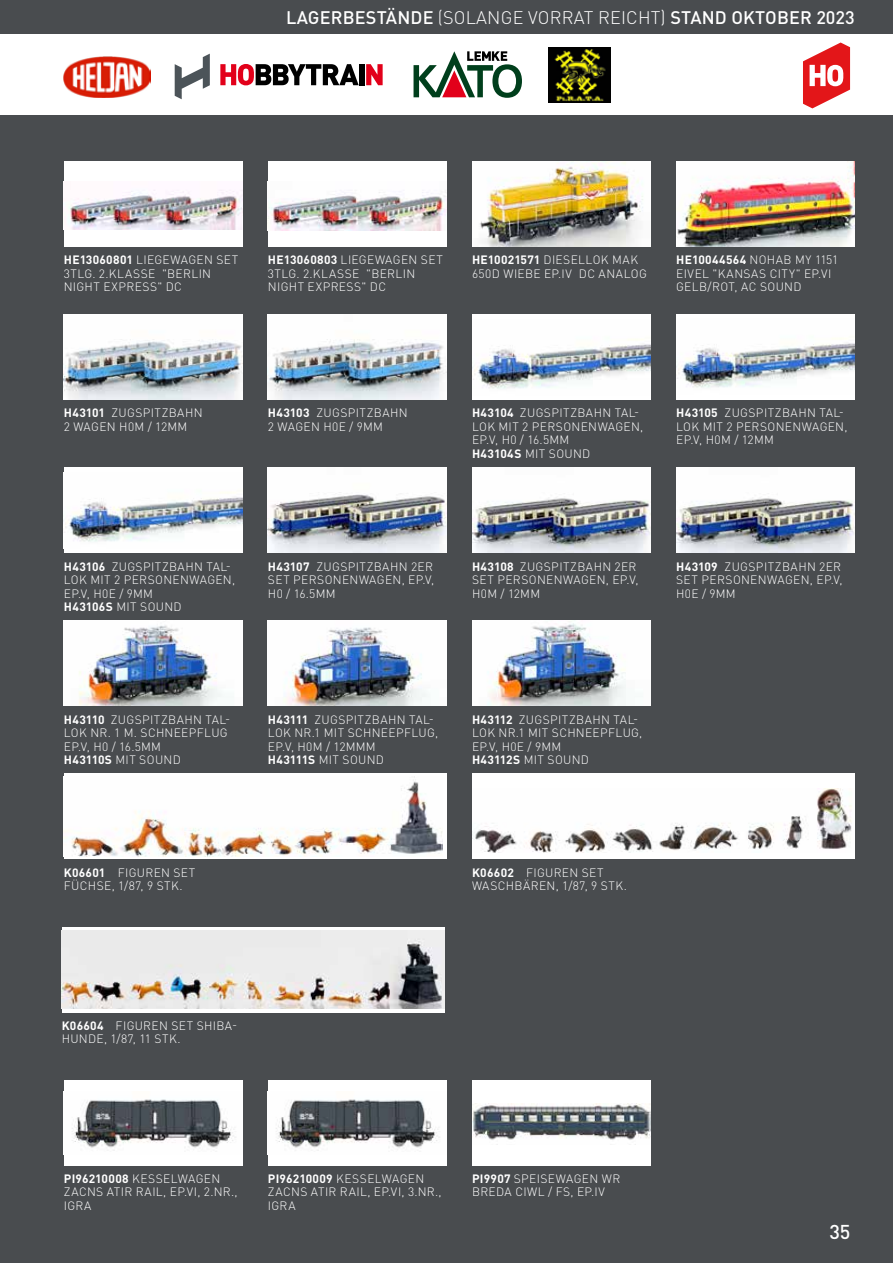
<style>
.page{position:relative;width:893px;height:1263px;background:#fff}
.page>*{position:absolute;margin:0;border:0;box-sizing:border-box;transform-origin:0 0}
.t1{font:500 19.8px "DIN Pro";color:#fff}
.t2{font:500 18px "DIN Pro";letter-spacing:.01em;color:#fff}
.t3{font:300 12px/13.5px "DIN Pro";letter-spacing:.03em;color:#fff}
.s1{font-weight:300}
.s2{font-weight:700}
</style>
<div class="page">
<div style="left:0;top:115px;width:893px;height:1148px;background:#494c4f"></div>
<svg style="left:803px;top:43px;width:47px;height:65px"></svg>
<div style="left:0;top:0;width:893px;height:34px;background:#494c4f"></div>
<img style="left:64px;top:315px;width:178px;height:85px">
<img style="left:268px;top:315px;width:178px;height:85px">
<img style="left:472px;top:162px;width:179px;height:85px">
<img style="left:676px;top:162px;width:179px;height:85px">
<svg style="left:366px;top:64px;width:17px;height:21px"></svg>
<div style="left:359px;top:64px;width:5px;height:21px;background:#000"></div>
<svg style="left:175px;top:54px;width:35px;height:45px"></svg>
<svg style="left:220px;top:64px;width:139px;height:21px"></svg>
<img style="left:64px;top:56px;width:87px;height:42px">
<div style="left:472px;top:315px;width:179px;height:85px;background:#fff"></div>
<img style="left:472px;top:339px;width:179px;height:50px">
<div style="left:676px;top:315px;width:179px;height:85px;background:#fff"></div>
<img style="left:676px;top:338px;width:179px;height:50px">
<div style="left:64px;top:468px;width:178px;height:85px;background:#fff"></div>
<img style="left:64px;top:492px;width:178px;height:50px">
<img style="left:268px;top:468px;width:178px;height:85px">
<img style="left:472px;top:468px;width:179px;height:85px">
<img style="left:676px;top:468px;width:179px;height:85px">
<div style="left:64px;top:162px;width:178px;height:85px;background:#fff"></div>
<img style="left:68px;top:190px;width:174px;height:40px">
<div style="left:268px;top:162px;width:178px;height:85px;background:#fff"></div>
<img style="left:268px;top:192px;width:178px;height:39px">
<img style="left:64px;top:621px;width:178px;height:85px">
<img style="left:268px;top:621px;width:178px;height:85px">
<img style="left:472px;top:621px;width:179px;height:85px">
<div style="left:64px;top:774px;width:382px;height:85px;background:#fff"></div>
<img style="left:64px;top:776px;width:378px;height:81px">
<div style="left:472px;top:774px;width:383px;height:85px;background:#fff"></div>
<img style="left:472px;top:788px;width:380px;height:65px">
<img style="left:549px;top:47px;width:61px;height:56px">
<div style="left:62px;top:927px;width:382px;height:85px;background:#fff"></div>
<img style="left:62px;top:930px;width:382px;height:79px">
<div style="left:64px;top:1080px;width:178px;height:85px;background:#fff"></div>
<img style="left:72px;top:1099px;width:164px;height:52px">
<div style="left:268px;top:1080px;width:178px;height:85px;background:#fff"></div>
<img style="left:276px;top:1099px;width:164px;height:52px">
<div style="left:472px;top:1080px;width:179px;height:85px;background:#fff"></div>
<img style="left:472px;top:1104px;width:179px;height:36px">
<svg style="left:414px;top:51px;width:108px;height:47px"></svg>
<h2 class="t2" style="left:286px;top:6px;width:570px">LAGERBESTÄNDE <span class="s1">(SOLANGE VORRAT REICHT)</span> STAND OKTOBER 2023</h2>
<p class="t3" style="left:64px;top:253px;width:176px"><span class="s2">HE13060801</span> LIEGEWAGEN SET<br>3TLG. 2.KLASSE "BERLIN<br>NIGHT EXPRESS" DC</p>
<p class="t3" style="left:268px;top:253px;width:176px"><span class="s2">HE13060803</span> LIEGEWAGEN SET<br>3TLG. 2.KLASSE "BERLIN<br>NIGHT EXPRESS" DC</p>
<p class="t3" style="left:472px;top:253px;width:176px"><span class="s2">HE10021571</span> DIESELLOK MAK<br>650D WIEBE EP.IV DC ANALOG</p>
<p class="t3" style="left:676px;top:253px;width:164px"><span class="s2">HE10044564</span> NOHAB MY 1151<br>EIVEL "KANSAS CITY" EP.VI<br>GELB/ROT, AC SOUND</p>
<p class="t3" style="left:64px;top:406px;width:140px"><span class="s2">H43101</span> ZUGSPITZBAHN<br>2 WAGEN H0M / 12MM</p>
<p class="t3" style="left:268px;top:406px;width:141px"><span class="s2">H43103</span> ZUGSPITZBAHN<br>2 WAGEN H0E / 9MM</p>
<p class="t3" style="left:472px;top:406px;width:173px"><span class="s2">H43104</span> ZUGSPITZBAHN TAL-<br>LOK MIT 2 PERSONENWAGEN,<br>EP.V, H0 / 16.5MM<br><span class="s2">H43104S</span> MIT SOUND</p>
<p class="t3" style="left:676px;top:406px;width:173px"><span class="s2">H43105</span> ZUGSPITZBAHN TAL-<br>LOK MIT 2 PERSONENWAGEN,<br>EP.V, H0M / 12MM</p>
<p class="t3" style="left:64px;top:559px;width:173px"><span class="s2">H43106</span> ZUGSPITZBAHN TAL-<br>LOK MIT 2 PERSONENWAGEN,<br>EP.V, H0E / 9MM<br><span class="s2">H43106S</span> MIT SOUND</p>
<p class="t3" style="left:268px;top:559px;width:168px"><span class="s2">H43107</span> ZUGSPITZBAHN 2ER<br>SET PERSONENWAGEN, EP.V,<br>H0 / 16.5MM</p>
<p class="t3" style="left:472px;top:559px;width:168px"><span class="s2">H43108</span> ZUGSPITZBAHN 2ER<br>SET PERSONENWAGEN, EP.V,<br>H0M / 12MM</p>
<p class="t3" style="left:676px;top:559px;width:168px"><span class="s2">H43109</span> ZUGSPITZBAHN 2ER<br>SET PERSONENWAGEN, EP.V,<br>H0E / 9MM</p>
<p class="t3" style="left:64px;top:712px;width:168px"><span class="s2">H43110</span> ZUGSPITZBAHN TAL-<br>LOK NR. 1 M. SCHNEEPFLUG<br>EP.V, H0 / 16.5MM<br><span class="s2">H43110S</span> MIT SOUND</p>
<p class="t3" style="left:268px;top:712px;width:172px"><span class="s2">H43111</span> ZUGSPITZBAHN TAL-<br>LOK NR.1 MIT SCHNEEPFLUG,<br>EP.V, H0M / 12MMM<br><span class="s2">H43111S</span> MIT SOUND</p>
<p class="t3" style="left:472px;top:712px;width:172px"><span class="s2">H43112</span> ZUGSPITZBAHN TAL-<br>LOK NR.1 MIT SCHNEEPFLUG,<br>EP.V, H0E / 9MM<br><span class="s2">H43112S</span> MIT SOUND</p>
<p class="t3" style="left:64px;top:865px;width:133px"><span class="s2">K06601</span> FIGUREN SET<br>FÜCHSE, 1/87, 9 STK.</p>
<p class="t3" style="left:472px;top:865px;width:156px"><span class="s2">K06602</span> FIGUREN SET<br>WASCHBÄREN, 1/87, 9 STK.</p>
<p class="t3" style="left:62px;top:1018px;width:177px"><span class="s2">K06604</span> FIGUREN SET SHIBA-<br>HUNDE, 1/87, 11 STK.</p>
<p class="t3" style="left:64px;top:1171px;width:175px"><span class="s2">PI96210008</span> KESSELWAGEN<br>ZACNS ATIR RAIL, EP.VI, 2.NR.,<br>IGRA</p>
<p class="t3" style="left:268px;top:1171px;width:175px"><span class="s2">PI96210009</span> KESSELWAGEN<br>ZACNS ATIR RAIL, EP.VI, 3.NR.,<br>IGRA</p>
<p class="t3" style="left:472px;top:1171px;width:150px"><span class="s2">PI9907</span> SPEISEWAGEN WR<br>BREDA CIWL / FS, EP.IV</p>
<h1 class="t1" style="left:829px;top:1218px;width:22px">35</h1>
</div>
